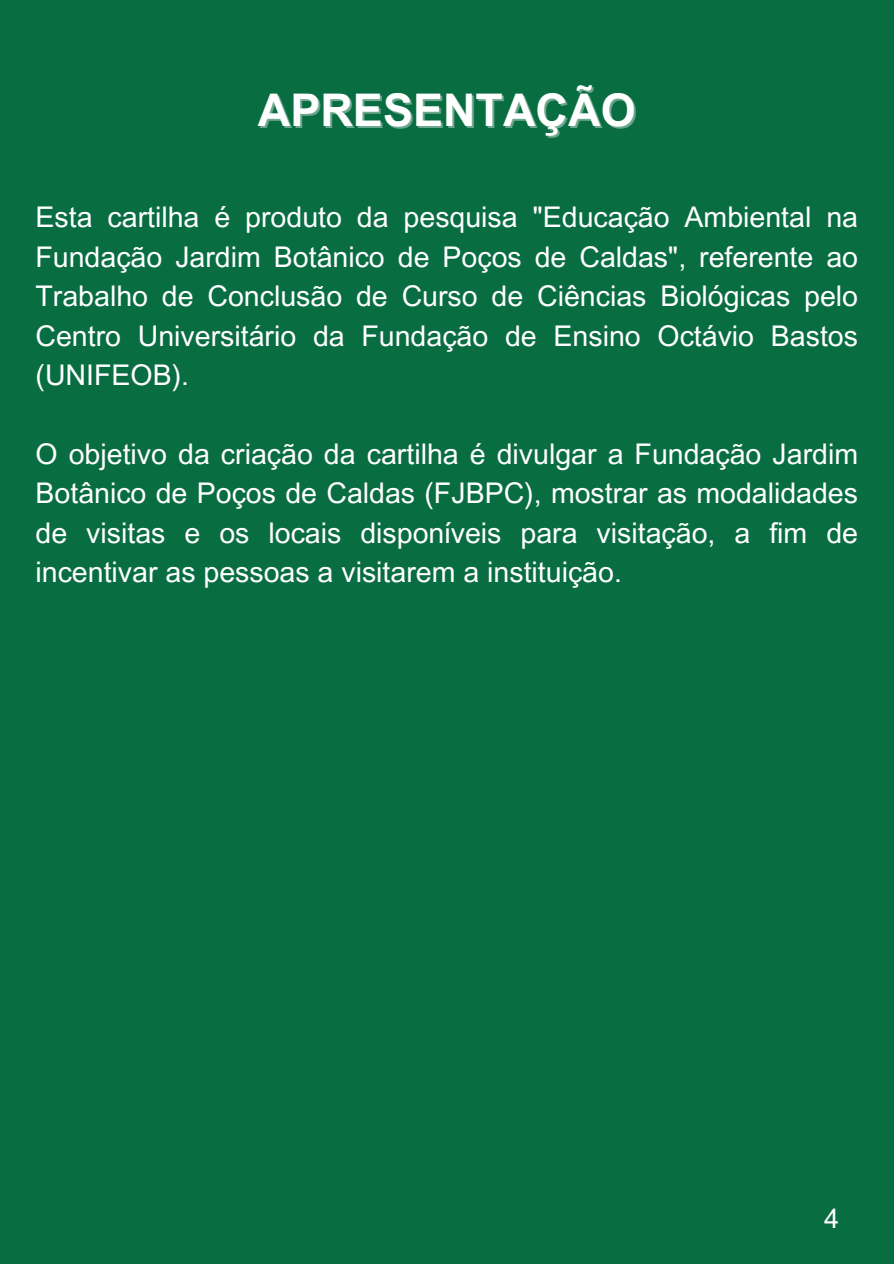
<style>
.page{position:relative;width:894px;height:1264px;background:#fff}
.page>*{position:absolute;margin:0;border:0;box-sizing:border-box;transform-origin:0 0}
.t1{font:700 45px "Arial MT Pro";color:#fff}
.t2{font:28.5px/39.3px "Arial MT Pro";color:#fff;text-align:justify}
.t3{font:27px "Arial MT Pro";color:#fff}
</style>
<div class="page">
<div style="left:0;top:0;width:893px;height:1263px;background:#096d42"></div>
<h1 class="t1" style="left:258px;top:94px;width:379px">APRESENTAÇÃO</h1>
<p class="t2" style="left:35px;top:201px;width:823px">Esta cartilha é produto da pesquisa "Educação Ambiental na Fundação Jardim Botânico de Poços de Caldas", referente ao Trabalho de Conclusão de Curso de Ciências Biológicas pelo Centro Universitário da Fundação de Ensino Octávio Bastos (UNIFEOB).</p>
<p class="t2" style="left:35px;top:438px;width:823px">O objetivo da criação da cartilha é divulgar a Fundação Jardim Botânico de Poços de Caldas (FJBPC), mostrar as modalidades de visitas e os locais disponíveis para visitação, a fim de incentivar as pessoas a visitarem a instituição.</p>
<p class="t3" style="left:824px;top:1208px;width:17px">4</p>
</div>
